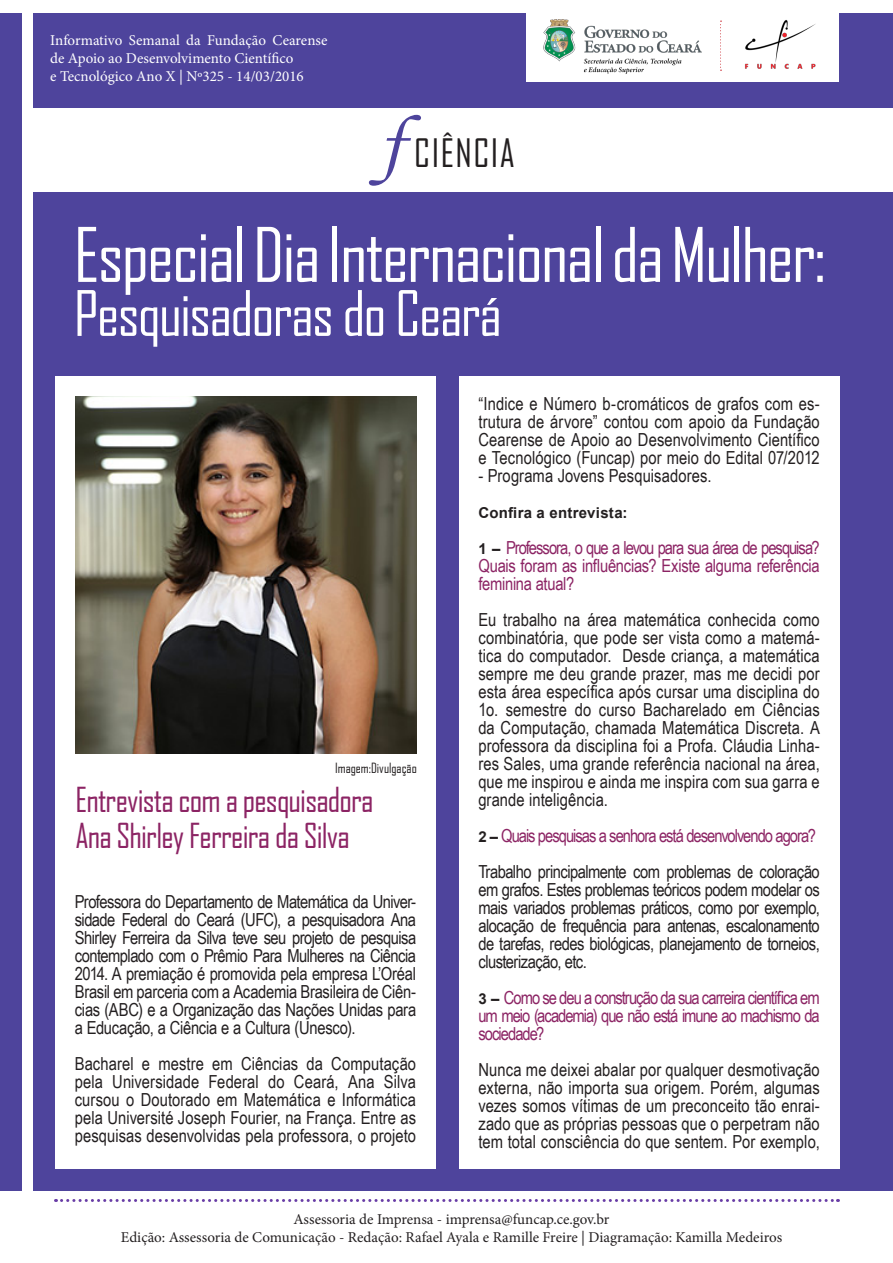
<style>
.page{position:relative;width:893px;height:1263px;background:#fff}
.page>*{position:absolute;margin:0;border:0;box-sizing:border-box;transform-origin:0 0}
.t1{font:72px "Agency FB";letter-spacing:-.025em;color:#fff}
.t2{font:60px "Agency FB";letter-spacing:-.025em;color:#fff}
.t3{font:37.5px "Agency FB";letter-spacing:.04em;color:#231f20}
.t4{font:33px "Agency FB";letter-spacing:-.025em;color:#8c2464}
.t5{font:18px/18px "Arial Narrow";color:#231f20;text-align:justify}
.t6{font:18px/18px "Arial Narrow";letter-spacing:-.055em;color:#8c2464;text-align:justify}
.t7{font:15px/18px "Minion Pro";color:#231f20;text-align:center}
.t8{font:15px/18px "Minion Pro";color:#fff}
.t9{font:700 15px "Arial";letter-spacing:.015em;color:#231f20}
.t10{font:13.5px "Agency FB";color:#231f20}
.s1{font-family:"Monotype Corsiva";font-size:75px;color:#4e449c}
.s2{font-family:"Arial";font-weight:700;font-size:15px;color:#231f20}
</style>
<div class="page">
<svg style="left:56px;top:1199px;width:782px;height:3px"></svg>
<div style="left:0;top:13px;width:893px;height:1178px;background:#4e449c"></div>
<div style="left:526px;top:6px;width:312px;height:75px;background:#fff"></div>
<div style="left:24px;top:109px;width:869px;height:83px;background:#fff"></div>
<div style="left:23px;top:0;width:10px;height:1263px;background:#fff"></div>
<img style="left:543px;top:19px;width:159px;height:55px">
<img style="left:745px;top:20px;width:71px;height:49px">
<svg style="left:720px;top:21px;width:1px;height:50px"></svg>
<div style="left:459px;top:376px;width:380px;height:792px;background:#fff"></div>
<div style="left:55px;top:376px;width:381px;height:792px;background:#fff"></div>
<img style="left:75px;top:396px;width:342px;height:358px">
<p class="t8" style="left:50px;top:31px;width:279px">Informativo Semanal da Fundação Cearense de Apoio ao Desenvolvimento Científico</p>
<p class="t8" style="left:50px;top:67px;width:255px">e Tecnológico Ano X | Nº325 - 14/03/2016</p>
<p class="t3" style="left:380px;top:130px;width:137px"><span class="s1">f</span> CIÊNCIA</p>
<p class="t1" style="left:74px;top:211px;width:754px">Especial Dia Internacional da Mulher:</p>
<p class="t2" style="left:74px;top:277px;width:429px">Pesquisadoras do Ceará</p>
<p class="t10" style="left:335px;top:760px;width:83px">Imagem:Divulgação</p>
<p class="t4" style="left:75px;top:780px;width:300px">Entrevista com a pesquisadora</p>
<p class="t4" style="left:75px;top:816px;width:276px">Ana Shirley Ferreira da Silva</p>
<p class="t5" style="left:75px;top:892px;width:343px">Professora do Departamento de Matemática da Univer&shy;sidade Federal do Ceará (UFC), a pesquisadora Ana Shirley Ferreira da Silva teve seu projeto de pesquisa contemplado com o Prêmio Para Mulheres na Ciência 2014. A premiação é promovida pela empresa L’Oréal Brasil em parceria com a Academia Brasileira de Ciên&shy;cias (ABC) e a Organização das Nações Unidas para a Educação, a Ciência e a Cultura (Unesco).</p>
<p class="t5" style="left:75px;top:1054px;width:343px">Bacharel e mestre em Ciências da Computação pela Universidade Federal do Ceará, Ana Silva cursou o Doutorado em Matemática e Informática pela Université Joseph Fourier, na França. Entre as pesquisas desenvolvidas pela professora, o projeto</p>
<p class="t5" style="left:478px;top:394px;width:343px">“Indice e Número b-cromáticos de grafos com es&shy;trutura de árvore” contou com apoio da Fundação Cearense de Apoio ao Desenvolvimento Científico e Tecnológico (Funcap) por meio do Edital 07/2012</p>
<p class="t5" style="left:478px;top:466px;width:235px">- Programa Jovens Pesquisadores.</p>
<p class="t9" style="left:478px;top:502px;width:151px">Confira a entrevista:</p>
<p class="t6" style="left:478px;top:538px;width:343px"><span class="s2">1 –</span> Professora, o que a levou para sua área de pesquisa?<br>Quais foram as influências? Existe alguma referência feminina atual?</p>
<p class="t5" style="left:478px;top:610px;width:343px">Eu trabalho na área matemática conhecida como combinatória, que pode ser vista como a matemá&shy;tica do computador. Desde criança, a matemática sempre me deu grande prazer, mas me decidi por esta área específica após cursar uma disciplina do 1o. semestre do curso Bacharelado em Ciências da Computação, chamada Matemática Discreta. A professora da disciplina foi a Profa. Cláudia Linha&shy;res Sales, uma grande referência nacional na área, que me inspirou e ainda me inspira com sua garra e grande inteligência.</p>
<p class="t6" style="left:478px;top:826px;width:339px"><span class="s2">2 –</span> Quais pesquisas a senhora está desenvolvendo agora?</p>
<p class="t5" style="left:478px;top:862px;width:343px">Trabalho principalmente com problemas de coloração em grafos. Estes problemas teóricos podem modelar os mais variados problemas práticos, como por exemplo, alocação de frequência para antenas, escalonamento de tarefas, redes biológicas, planejamento de torneios, clusterização, etc.</p>
<p class="t6" style="left:478px;top:988px;width:343px"><span class="s2">3 –</span> Como se deu a construção da sua carreira científica em um meio (academia) que não está imune ao machismo da sociedade?</p>
<p class="t5" style="left:478px;top:1060px;width:343px">Nunca me deixei abalar por qualquer desmotivação externa, não importa sua origem. Porém, algumas vezes somos vítimas de um preconceito tão enrai&shy;zado que as próprias pessoas que o perpetram não tem total consciência do que sentem. Por exemplo,</p>
<p class="t7" style="left:121px;top:1210px;width:663px">Assessoria de Imprensa - imprensa@funcap.ce.gov.br<br>Edição: Assessoria de Comunicação - Redação: Rafael Ayala e Ramille Freire | Diagramação: Kamilla Medeiros</p>
</div>
